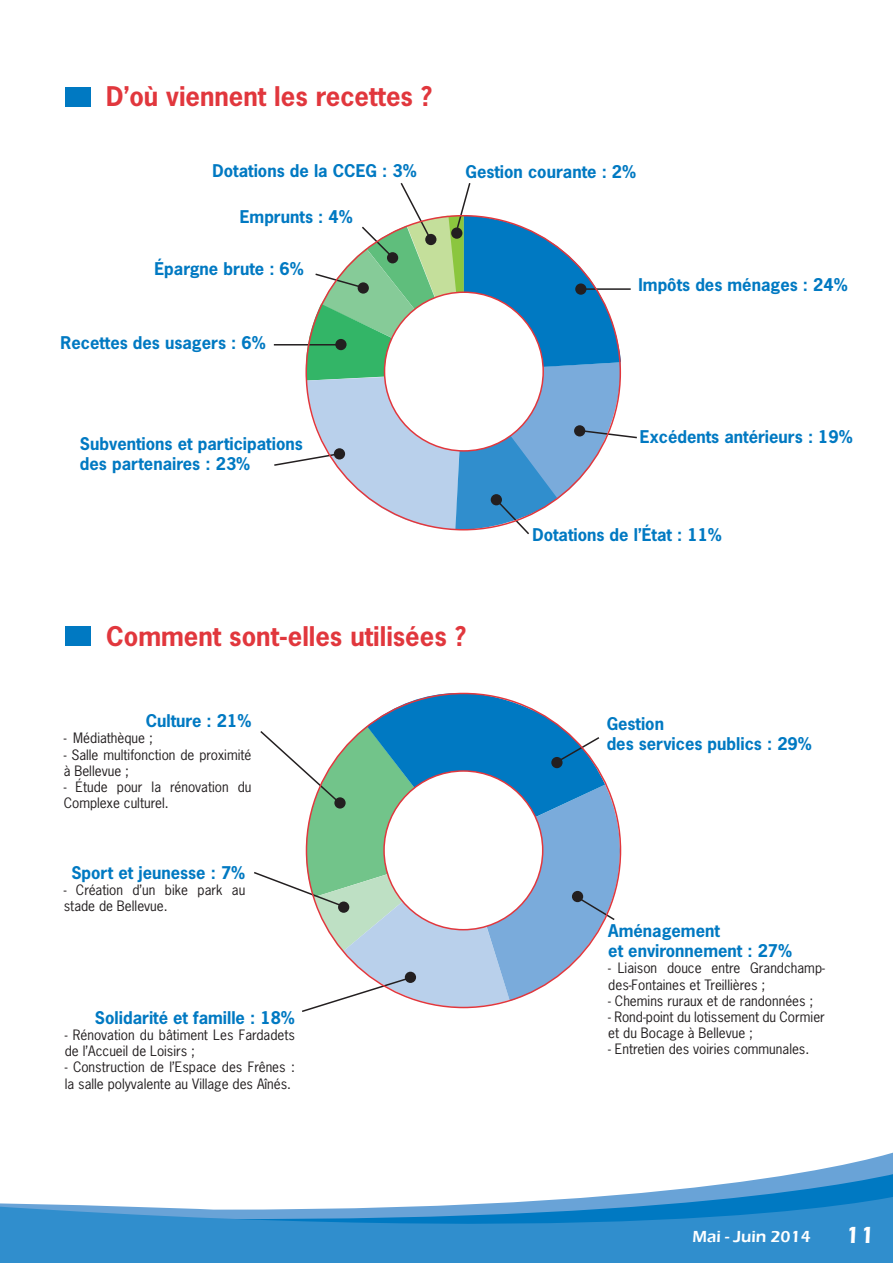
<style>
.page{position:relative;width:893px;height:1263px;background:#fff}
.page>*{position:absolute;margin:0;border:0;box-sizing:border-box;transform-origin:0 0}
.t1{font:700 25.5px "News Gothic Std";color:#e1373d}
.t2{font:600 24px "Eras ITC";color:#fff}
.t3{font:700 16.5px/19.8px "News Gothic Std";color:#0079c2}
.t4{font:600 16.5px "Eras ITC";color:#fff}
.t5{font:13.5px/16.2px "News Gothic Std";color:#231f20}
</style>
<div class="page">
<svg style="left:811px;top:1152px;width:82px;height:19px"></svg>
<svg style="left:732px;top:1171px;width:161px;height:12px;fill:#69a3d7"></svg>
<svg style="left:0;top:1183px;width:893px;height:80px;fill:#308ecd"></svg>
<div style="left:65px;top:87px;width:25px;height:19px;background:#0079c2"></div>
<div style="left:65px;top:627px;width:25px;height:19px;background:#0079c2"></div>
<svg style="left:254px;top:692px;width:368px;height:320px"></svg>
<svg style="left:273px;top:183px;width:364px;height:352px"></svg>
<h1 class="t1" style="left:106px;top:79px;width:328px">D’où viennent les recettes ?</h1>
<p class="t3" style="left:213px;top:161px;width:206px">Dotations de la CCEG : 3%</p>
<p class="t3" style="left:240px;top:207px;width:115px">Emprunts : 4%</p>
<p class="t3" style="left:154px;top:259px;width:151px">Épargne brute : 6%</p>
<p class="t3" style="left:61px;top:332px;width:207px">Recettes des usagers : 6%</p>
<p class="t3" style="left:80px;top:434px;width:224px">Subventions et participations des partenaires : 23%</p>
<p class="t3" style="left:466px;top:162px;width:172px">Gestion courante : 2%</p>
<p class="t3" style="left:639px;top:274px;width:211px">Impôts des ménages : 24%</p>
<p class="t3" style="left:640px;top:426px;width:214px">Excédents antérieurs : 19%</p>
<p class="t3" style="left:532px;top:525px;width:191px">Dotations de l’État : 11%</p>
<h1 class="t1" style="left:106px;top:619px;width:361px">Comment sont-elles utilisées ?</h1>
<p class="t3" style="left:146px;top:711px;width:107px">Culture : 21%</p>
<p class="t5" style="left:64px;top:730px;width:91px">- Médiathèque ;</p>
<p class="t5" style="left:64px;top:746px;width:189px">- Salle multifonction de proximité à Bellevue ;</p>
<p class="t5" style="left:64px;top:779px;width:189px">- Étude pour la rénovation du<br>Complexe culturel.</p>
<p class="t3" style="left:71px;top:862px;width:175px">Sport et jeunesse : 7%</p>
<p class="t5" style="left:64px;top:882px;width:183px">- Création d’un bike park au stade de Bellevue.</p>
<p class="t3" style="left:95px;top:1007px;width:202px">Solidarité et famille : 18%</p>
<p class="t5" style="left:65px;top:1027px;width:232px">- Rénovation du bâtiment Les Fardadets de l’Accueil de Loisirs ;</p>
<p class="t5" style="left:65px;top:1059px;width:232px">- Construction de l’Espace des Frênes : la salle polyvalente au Village des Aînés.</p>
<p class="t3" style="left:607px;top:714px;width:207px">Gestion<br>des services publics : 29%</p>
<p class="t3" style="left:608px;top:921px;width:185px">Aménagement<br>et environnement : 27%</p>
<p class="t5" style="left:608px;top:960px;width:218px">- Liaison douce entre Grandchamp&shy;des-Fontaines et Treillières ;</p>
<p class="t5" style="left:608px;top:992px;width:207px">- Chemins ruraux et de randonnées ;</p>
<p class="t5" style="left:608px;top:1009px;width:218px">- Rond-point du lotissement du Cormier et du Bocage à Bellevue ;</p>
<p class="t5" style="left:608px;top:1041px;width:203px">- Entretien des voiries communales.</p>
<p class="t4" style="left:692px;top:1227px;width:120px">Mai - Juin 2014</p>
<h2 class="t2" style="left:845px;top:1221px;width:31px">11</h2>
</div>
